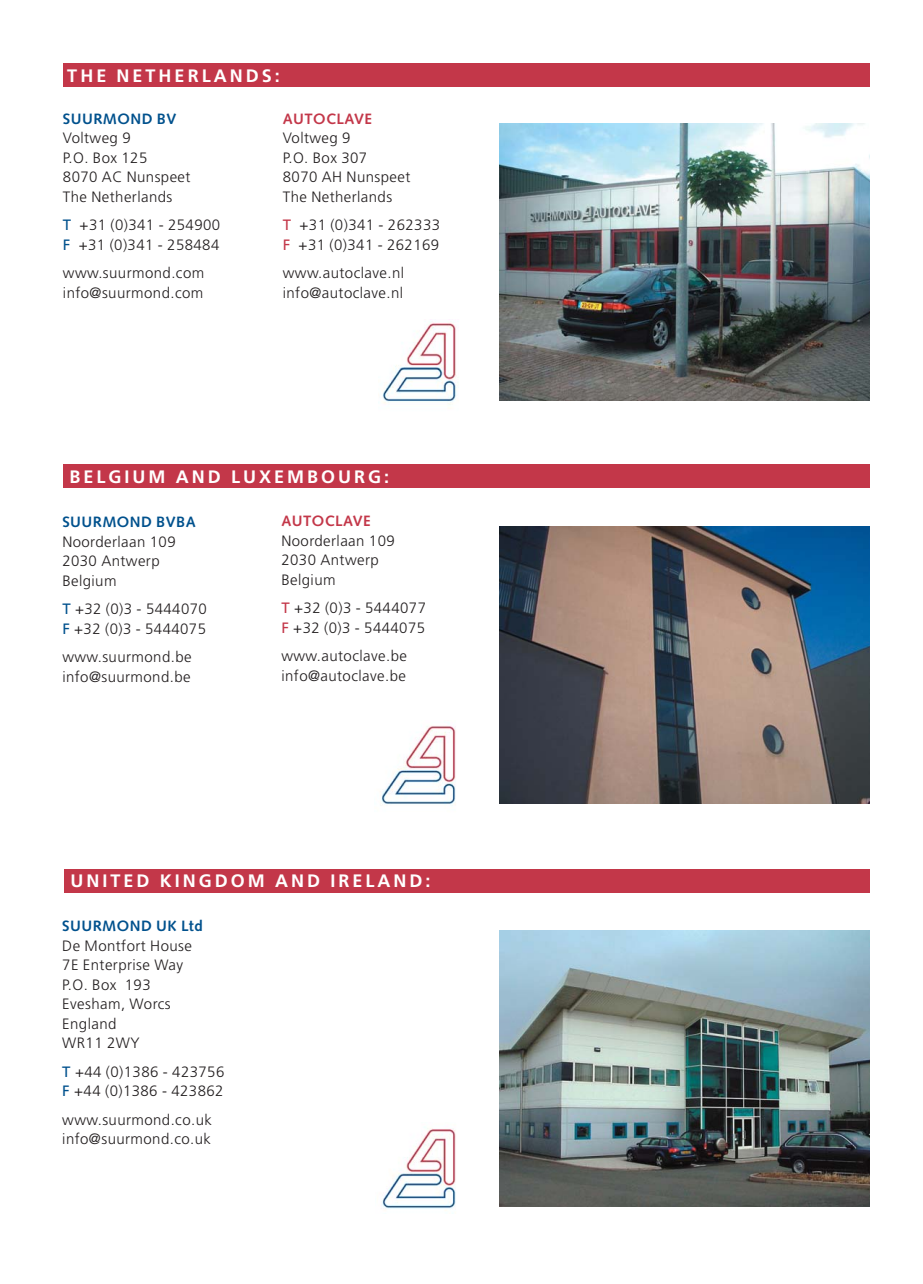
<style>
.page{position:relative;width:923px;height:1284px;background:#fff}
.page>*{position:absolute;margin:0;border:0;box-sizing:border-box;transform-origin:0 0}
.t1{font:700 18px "Frutiger";letter-spacing:.165em;color:#fff}
.t2{font:300 15px/19.5px "Frutiger";letter-spacing:.03em;color:#231f20}
.t3{font:700 15px "Syntax";letter-spacing:.03em;color:#00518d}
.t4{font:700 15px "Syntax";letter-spacing:.03em;color:#c33749}
.s1{font-weight:400;color:#00518d}
.s2{font-weight:400;color:#c33749}
</style>
<div class="page">
<div style="left:64px;top:64px;width:805px;height:23px;background:#c33749"></div>
<div style="left:64px;top:465px;width:805px;height:23px;background:#c33749"></div>
<div style="left:64px;top:869px;width:805px;height:23px;background:#c33749"></div>
<img style="left:500px;top:124px;width:369px;height:276px">
<img style="left:500px;top:527px;width:369px;height:276px">
<img style="left:500px;top:931px;width:369px;height:276px">
<img style="left:382px;top:319px;width:75px;height:85px">
<img style="left:382px;top:1127px;width:74px;height:84px">
<img style="left:381px;top:726px;width:75px;height:80px">
<p class="t1" style="left:67px;top:69px;width:214px">THE NETHERLANDS:</p>
<p class="t3" style="left:63px;top:113px;width:115px">SUURMOND BV</p>
<p class="t2" style="left:63px;top:130px;width:129px">Voltweg 9<br>P.O. Box 125<br>8070 AC Nunspeet<br>The Netherlands</p>
<p class="t2" style="left:63px;top:217px;width:159px"><span class="s1">T</span> +31 (0)341 - 254900<br><span class="s1">F</span> +31 (0)341 - 258484</p>
<p class="t2" style="left:63px;top:265px;width:143px">www.suurmond.com info@suurmond.com</p>
<p class="t4" style="left:283px;top:113px;width:91px">AUTOCLAVE</p>
<p class="t2" style="left:283px;top:130px;width:129px">Voltweg 9<br>P.O. Box 307<br>8070 AH Nunspeet<br>The Netherlands</p>
<p class="t2" style="left:283px;top:217px;width:159px"><span class="s2">T</span> +31 (0)341 - 262333<br><span class="s2">F</span> +31 (0)341 - 262169</p>
<p class="t2" style="left:283px;top:265px;width:123px">www.autoclave.nl info@autoclave.nl</p>
<p class="t1" style="left:69px;top:470px;width:321px">BELGIUM AND LUXEMBOURG:</p>
<p class="t3" style="left:62px;top:516px;width:135px">SUURMOND BVBA</p>
<p class="t2" style="left:62px;top:533px;width:115px">Noorderlaan 109<br>2030 Antwerp<br>Belgium</p>
<p class="t2" style="left:62px;top:600px;width:146px"><span class="s1">T</span> +32 (0)3 - 5444070<br><span class="s1">F</span> +32 (0)3 - 5444075</p>
<p class="t2" style="left:62px;top:648px;width:131px">www.suurmond.be info@suurmond.be</p>
<p class="t4" style="left:281px;top:515px;width:91px">AUTOCLAVE</p>
<p class="t2" style="left:281px;top:532px;width:115px">Noorderlaan 109<br>2030 Antwerp<br>Belgium</p>
<p class="t2" style="left:281px;top:600px;width:146px"><span class="s2">T</span> +32 (0)3 - 5444077<br><span class="s2">F</span> +32 (0)3 - 5444075</p>
<p class="t2" style="left:281px;top:648px;width:127px">www.autoclave.be info@autoclave.be</p>
<p class="t1" style="left:70px;top:874px;width:361px">UNITED KINGDOM AND IRELAND:</p>
<p class="t3" style="left:62px;top:920px;width:142px">SUURMOND UK Ltd</p>
<p class="t2" style="left:62px;top:937px;width:131px">De Montfort House<br>7E Enterprise Way<br>P.O. Box 193<br>Evesham, Worcs<br>England<br>WR11 2WY</p>
<p class="t2" style="left:62px;top:1063px;width:163px"><span class="s1">T</span> +44 (0)1386 - 423756<br><span class="s1">F</span> +44 (0)1386 - 423862</p>
<p class="t2" style="left:62px;top:1111px;width:151px">www.suurmond.co.uk info@suurmond.co.uk</p>
</div>
